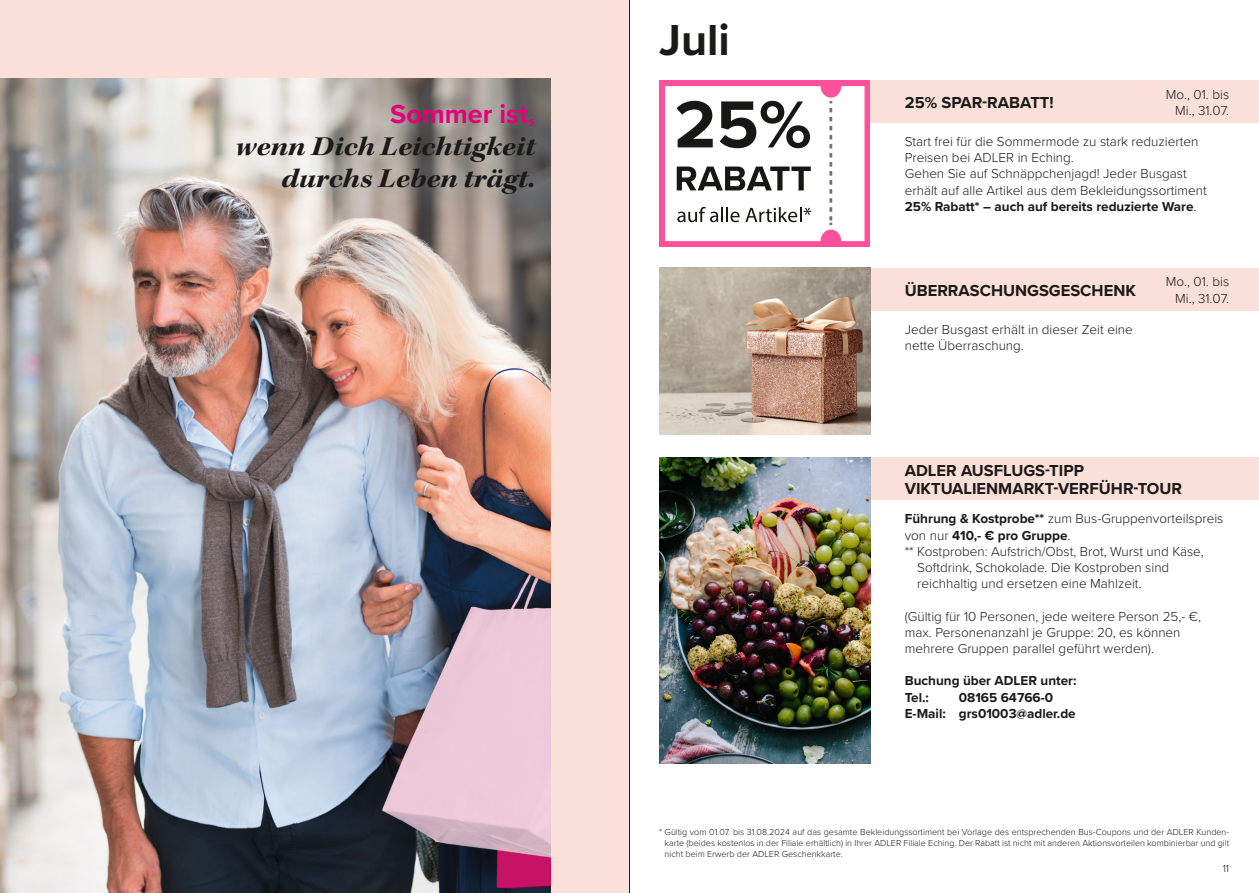
<style>
.page{position:relative;width:1259px;height:893px;background:#fff}
.page>*{position:absolute;margin:0;border:0;box-sizing:border-box;transform-origin:0 0}
.t1{font:700 45px "Proxima Nova";color:#1a1a18}
.t2{font:27px/32.4px "Kepler Std Bold Ext It Subh";letter-spacing:-.005em;color:#1a1a18;text-align:right}
.t3{font:700 27px "Proxima Nova";color:#e2007b}
.t4{font:700 16.5px/18px "Proxima Nova";color:#1a1a18}
.t5{font:300 13.5px/16.2px "Proxima Nova";color:#1a1a18}
.t6{font:700 13.5px/16.2px "Proxima Nova";color:#1a1a18}
.t7{font:300 10.5px "Proxima Nova";color:#1a1a18}
.t8{font:300 9px/10.8px "Proxima Nova";color:#1a1a18;text-align:justify}
.s1{font-weight:700}
.s2{font-weight:300}
</style>
<div class="page">
<div style="left:0;top:0;width:629px;height:893px;background:#fbdfd9"></div>
<img style="left:0;top:78px;width:550px;height:815px">
<div style="left:659px;top:80px;width:600px;height:43px;background:#fbdfd9"></div>
<div style="left:659px;top:457px;width:600px;height:43px;background:#fbdfd9"></div>
<div style="left:659px;top:268px;width:600px;height:42px;background:#fbdfd9"></div>
<div style="left:659px;top:80px;width:211px;height:167px;background:#ff519b"></div>
<svg style="left:665px;top:86px;width:199px;height:155px;background:#d8d6d6"></svg>
<img style="left:659px;top:457px;width:211px;height:307px">
<img style="left:659px;top:268px;width:211px;height:167px">
<hr style="left:629px;top:0;width:1px;height:893px;background:#1d1d1b">
<h2 class="t3" style="left:390px;top:94px;width:147px">Sommer ist,</h2>
<h2 class="t2" style="left:235px;top:132px;width:301px">wenn Dich Leichtigkeit durchs Leben trägt.</h2>
<h1 class="t1" style="left:659px;top:6px;width:72px">Juli</h1>
<p class="t4" style="left:904px;top:93px;width:150px">25% SPAR-RABATT!</p>
<p class="t5" style="left:1166px;top:85px;width:65px;text-align:right">Mo., 01. bis<br>Mi., 31.07.</p>
<p class="t5" style="left:904px;top:133px;width:303px">Start frei für die Sommermode zu stark reduzierten Preisen bei ADLER in Eching.<br>Gehen Sie auf Schnäppchenjagd! Jeder Busgast erhält auf alle Artikel aus dem Bekleidungssortiment <span class="s1">25% Rabatt* – auch auf bereits reduzierte Ware</span>.</p>
<p class="t4" style="left:904px;top:281px;width:233px">ÜBERRASCHUNGSGESCHENK</p>
<p class="t5" style="left:1166px;top:273px;width:65px;text-align:right">Mo., 01. bis<br>Mi., 31.07.</p>
<p class="t5" style="left:904px;top:320px;width:230px">Jeder Busgast erhält in dieser Zeit eine nette Überraschung.</p>
<p class="t4" style="left:904px;top:461px;width:279px">ADLER AUSFLUGS-TIPP<br>VIKTUALIENMARKT-VERFÜHR-TOUR</p>
<p class="t5" style="left:904px;top:510px;width:320px"><span class="s1">Führung &amp; Kostprobe**</span> zum Bus-Gruppenvorteilspreis</p>
<p class="t6" style="left:904px;top:527px;width:167px"><span class="s2">von nur</span> 410,- € pro Gruppe<span class="s2">.</span></p>
<p class="t5" style="left:904px;top:542px;width:300px">** Kostproben: Aufstrich/Obst, Brot, Wurst und Käse,</p>
<p class="t5" style="left:917px;top:559px;width:253px">Softdrink, Schokolade. Die Kostproben sind</p>
<p class="t5" style="left:917px;top:575px;width:226px">reichhaltig und ersetzen eine Mahlzeit.</p>
<p class="t5" style="left:904px;top:607px;width:298px">(Gültig für 10 Personen, jede weitere Person 25,- €, max. Personenanzahl je Gruppe: 20, es können mehrere Gruppen parallel geführt werden).</p>
<p class="t6" style="left:904px;top:672px;width:173px">Buchung über ADLER unter:<br>Tel.:</p>
<p class="t6" style="left:904px;top:689px;width:172px;text-indent:54px">08165 64766-0<br>E-Mail: grs01003@adler.de</p>
<p class="t8" style="left:664px;top:826px;width:566px;text-indent:-5px">* Gültig vom 01.07. bis 31.08.2024 auf das gesamte Bekleidungssortiment bei Vorlage des entsprechenden Bus-Coupons und der ADLER Kunden&shy;karte (beides kostenlos in der Filiale erhältlich) in Ihrer ADLER Filiale Eching. Der Rabatt ist nicht mit anderen Aktionsvorteilen kombinierbar und gilt nicht beim Erwerb der ADLER Geschenkkarte.</p>
<p class="t7" style="left:1222px;top:860px;width:8px">11</p>
</div>
